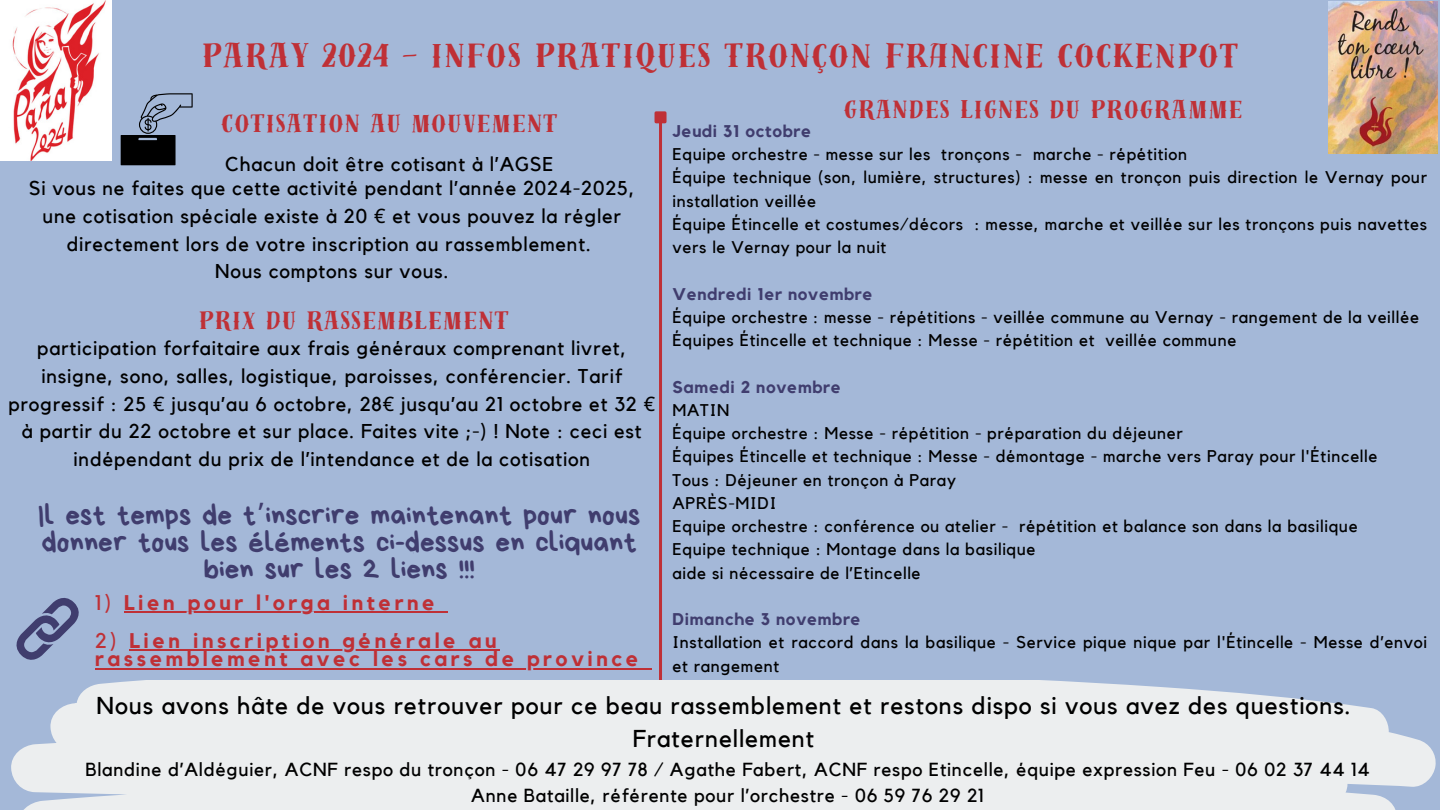
<style>
.page{position:relative;width:1440px;height:810px;background:#a4b8d8}
.page>*{position:absolute;margin:0;border:0;box-sizing:border-box;transform-origin:0 0}
.t1{font:31.3px "Distillery Strong";letter-spacing:.04em;color:#bf3036}
.t2{font:29.1px/27px "Bryndan Write";color:#403d6e;text-align:center}
.t3{font:24.3px/33.9px "Kollektif";letter-spacing:.04em;color:#000;text-align:center}
.t4{font:23.4px "Distillery Strong";letter-spacing:.04em;color:#bf3036}
.t5{font:700 21.2px "Kollektif";letter-spacing:.17em;color:#bf3036}
.t6{font:21.2px "Kollektif";color:#bf3036}
.t7{font:19.9px/27.8px "Kollektif";letter-spacing:.04em;color:#000;text-align:center}
.t8{font:18.9px/26.2px "Kollektif";letter-spacing:.04em;color:#000;text-align:center}
.t9{font:16.9px/23.2px "Kollektif";letter-spacing:.04em;color:#000}
.t10{font:700 16.9px "Kollektif";letter-spacing:.04em;color:#403d6e}
.s1{font-family:"Noto Sans"}
.s2{font-family:"Noto Sans Gurmukhi"}
</style>
<div class="page">
<img style="left:1328px;top:1px;width:110px;height:153px">
<img style="left:0;top:0;width:112px;height:160px">
<hr style="left:659px;top:123px;width:3px;height:559px;background:#bf3036">
<div style="left:656px;top:113px;width:9px;height:9px;background:#bf3036"></div>
<div style="left:655px;top:111px;width:12px;height:12px;border:3px solid #bf3036"></div>
<svg style="left:11px;top:681px;width:1425px;height:129px;background:#e6eaed"></svg>
<svg style="left:121px;top:93px;width:72px;height:72px"></svg>
<svg style="left:16px;top:598px;width:63px;height:62px"></svg>
<hr style="left:124px;top:612px;width:314px;height:1px;background:#bf3036">
<hr style="left:129px;top:649px;width:371px;height:2px;background:#bf3036">
<hr style="left:95px;top:668px;width:547px;height:1px;background:#bf3036">
<h1 class="t1" style="left:201px;top:36px;width:1039px">PARAY 2024 - INFOS PRATIQUES TRONÇON FRANCINE COCKENPOT</h1>
<p class="t4" style="left:844px;top:95px;width:400px">GRANDES LIGNES DU PROGRAMME</p>
<h2 class="t4" style="left:221px;top:109px;width:338px">COTISATION AU MOUVEMENT</h2>
<h2 class="t10" style="left:673px;top:123px;width:140px">Jeudi 31 octobre</h2>
<p class="t9" style="left:673px;top:143px;width:516px">Equipe orchestre - messe sur les tronçons - marche - répétition</p>
<p class="t9" style="left:673px;top:167px;width:756px">Équipe technique (son, lumière, structures) : messe en tronçon puis direction le Vernay pour installation veillée</p>
<p class="t9" style="left:673px;top:213px;width:756px">Équipe Étincelle et costumes/décors : messe, marche et veillée sur les tronçons puis navettes vers le Vernay pour la nuit</p>
<p class="t10" style="left:673px;top:286px;width:202px">Vendredi 1er novembre</p>
<p class="t9" style="left:673px;top:306px;width:748px">Équipe orchestre : messe - répétitions - veillée commune au Vernay - rangement de la veillée</p>
<p class="t9" style="left:673px;top:329px;width:565px">Équipes Étincelle et technique : Messe - répétition et veillée commune</p>
<p class="t10" style="left:673px;top:379px;width:170px">Samedi 2 novembre</p>
<p class="t9" style="left:673px;top:399px;width:58px">MATIN</p>
<p class="t9" style="left:673px;top:422px;width:512px">Équipe orchestre : Messe - répétition - préparation du déjeuner</p>
<p class="t9" style="left:673px;top:446px;width:706px">Équipes Étincelle et technique : Messe - démontage - marche vers Paray pour l'Étincelle</p>
<p class="t9" style="left:673px;top:469px;width:285px">Tous : Déjeuner en tronçon à Paray</p>
<p class="t9" style="left:673px;top:492px;width:105px">APRÈS-MIDI</p>
<p class="t9" style="left:673px;top:515px;width:687px">Equipe orchestre : conférence ou atelier - répétition et balance son dans la basilique</p>
<p class="t9" style="left:673px;top:539px;width:365px">Equipe technique : Montage dans la basilique</p>
<p class="t9" style="left:673px;top:562px;width:250px">aide si nécessaire de l’Etincelle</p>
<p class="t10" style="left:673px;top:612px;width:190px">Dimanche 3 novembre</p>
<p class="t9" style="left:673px;top:632px;width:756px">Installation et raccord dans la basilique - Service pique nique par l'Étincelle - Messe d’envoi et rangement</p>
<h4 class="t7" style="left:225px;top:151px;width:330px">Chacun doit être cotisant à l’AGSE</h4>
<h1 class="t7" style="left:29px;top:175px;width:607px">Si vous ne faites que cette activité pendant l’année 2024-2025, une cotisation spéciale existe à 20 <span class="s1">€</span> et vous pouvez la régler directement lors de votre inscription au rassemblement.<br>Nous comptons sur vous.</h1>
<p class="t4" style="left:198px;top:305px;width:312px">PRIX DU RASSEMBLEMENT</p>
<h4 class="t7" style="left:8px;top:335px;width:648px">participation forfaitaire aux frais généraux comprenant livret, insigne, sono, salles, logistique, paroisses, conférencier. Tarif progressif : 25 <span class="s1">€</span> jusqu’au 6 octobre, 28<span class="s1">€</span> jusqu’au 21 octobre et 32 <span class="s1">€ </span>à partir du 22 octobre et sur place. Faites vite ;-) ! Note : ceci est indépendant du prix de l’intendance et de la cotisation</h4>
<h4 class="t2" style="left:38px;top:502px;width:604px">Il est temps de t<span class="s2">’</span>inscrire maintenant pour nous donner tous les éléments ci-dessus en cliquant bien sur les 2 liens !!!</h4>
<p class="t6" style="left:95px;top:593px;width:18px">1)</p>
<h4 class="t5" style="left:124px;top:593px;width:312px">Lien pour l'orga interne</h4>
<h4 class="t6" style="left:95px;top:631px;width:23px">2)</h4>
<h4 class="t5" style="left:129px;top:631px;width:369px">Lien inscription générale au</h4>
<h2 class="t5" style="left:95px;top:649px;width:545px">rassemblement avec les cars de province</h2>
<p class="t3" style="left:96px;top:689px;width:1256px">Nous avons hâte de vous retrouver pour ce beau rassemblement et restons dispo si vous avez des questions.<br>Fraternellement</p>
<h3 class="t8" style="left:85px;top:757px;width:1286px">Blandine d’Aldéguier, ACNF respo du tronçon - 06 47 29 97 78 / Agathe Fabert, ACNF respo Etincelle, équipe expression Feu - 06 02 37 44 14<br>Anne Bataille, référente pour l’orchestre - 06 59 76 29 21</h3>
</div>
